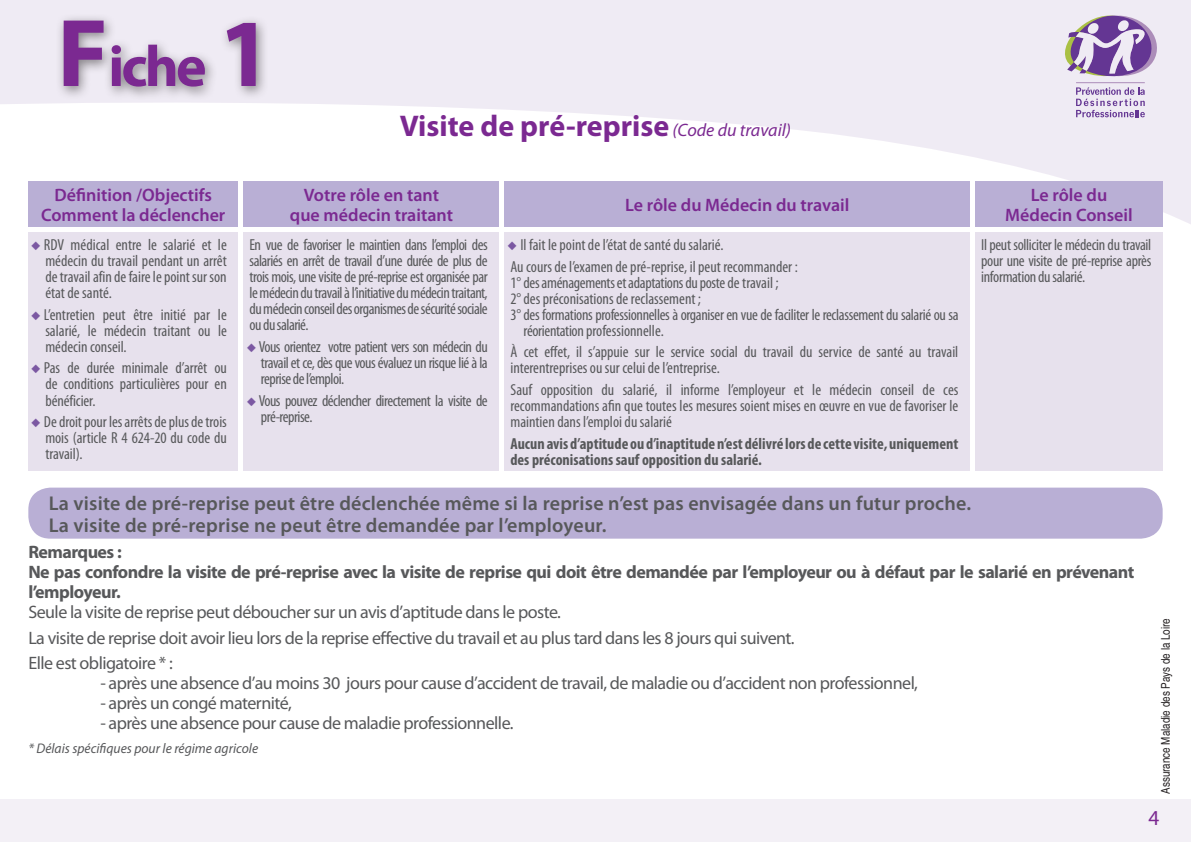
<style>
.page{position:relative;width:1191px;height:842px;background:#fff}
.page>*{position:absolute;margin:0;border:0;box-sizing:border-box;transform-origin:0 0}
.t1{font:700 58.2px "Myriad Pro";color:#7b2991}
.t2{font:700 30px "Myriad Pro";color:#7b2991}
.t3{font:21.4px "Myriad Pro";color:#7b2991}
.t4{font:600 20px/22px "Myriad Pro";letter-spacing:.01em;color:#57585a}
.t5{font:18px "Myriad Pro";letter-spacing:-.03em;color:#57585a}
.t6{font:700 18px/20px "Myriad Pro";letter-spacing:-.03em;color:#57585a}
.t7{font:600 18px/20px "Myriad Pro";color:#7b2991;text-align:center}
.t8{font:condensed 16px/16px "Myriad Pro";letter-spacing:-.005em;color:#57585a;text-align:justify}
.t9{font:700 condensed 16px/16px "Myriad Pro";color:#57585a}
.t10{font:condensed 16px/16px "Myriad Pro";letter-spacing:-.03em;color:#57585a}
.t11{font:italic 14px "Myriad Pro";color:#57585a}
.t12{font:condensed 12px "Helvetica";color:#231f20}
.s1{font-size:97px}
.s2{font-weight:400;font-style:italic;font-size:18px}
.s3{color:#7b58a2}
</style>
<div class="page">
<div style="left:0;top:799px;width:1191px;height:43px;background:#f3f0f6"></div>
<div style="left:28px;top:488px;width:1134px;height:51px;background:#b9afd5;border-radius:22px"></div>
<svg style="left:0;top:0;width:1191px;height:227px;fill:#efebf4"></svg>
<div style="left:28px;top:181px;width:210px;height:46px;background:#b9afd5"></div>
<div style="left:244px;top:181px;width:255px;height:46px;background:#b9afd5"></div>
<div style="left:505px;top:181px;width:464px;height:46px;background:#b9afd5"></div>
<div style="left:975px;top:181px;width:187px;height:46px;background:#b9afd5"></div>
<div style="left:28px;top:232px;width:210px;height:239px;background:#e7e1ed"></div>
<div style="left:244px;top:232px;width:255px;height:239px;background:#e7e1ed"></div>
<div style="left:505px;top:232px;width:464px;height:239px;background:#e7e1ed"></div>
<div style="left:975px;top:232px;width:187px;height:239px;background:#e7e1ed"></div>
<div style="left:56px;top:13px;width:213px;height:88px;background:#231f20;opacity:.52"></div>
<p class="t1" style="left:57px;top:28px;width:217px"><span class="s1">F</span>iche <span class="s1">1</span></p>
<p class="t2" style="left:400px;top:106px;width:392px">Visite de pré-reprise <span class="s2">(Code du travail)</span></p>
<p class="t7" style="left:55px;top:184px;width:159px">Définition /Objectifs</p>
<p class="t7" style="left:41px;top:204px;width:186px">Comment la déclencher</p>
<p class="t8" style="left:45px;top:237px;width:183px;text-indent:-14px"><span class="s3">◆</span> RDV médical entre le salarié et le médecin du travail pendant un arrêt de travail afin de faire le point sur son état de santé.</p>
<p class="t8" style="left:45px;top:306px;width:183px;text-indent:-14px"><span class="s3">◆</span> L’entretien peut être initié par le salarié, le médecin traitant ou le médecin conseil.</p>
<p class="t8" style="left:45px;top:360px;width:183px;text-indent:-14px"><span class="s3">◆</span> Pas de durée minimale d’arrêt ou de conditions particulières pour en bénéficier.</p>
<p class="t8" style="left:45px;top:414px;width:183px;text-indent:-14px"><span class="s3">◆</span> De droit pour les arrêts de plus de trois mois (article R 4 624-20 du code du travail).</p>
<p class="t7" style="left:290px;top:184px;width:165px">Votre rôle en tant que médecin traitant</p>
<p class="t7" style="left:625px;top:194px;width:226px">Le rôle du Médecin du travail</p>
<p class="t8" style="left:249px;top:237px;width:240px">En vue de favoriser le maintien dans l’emploi des salariés en arrêt de travail d’une durée de plus de trois mois, une visite de pré-reprise est organisée par le médecin du travail à l’initiative du médecin traitant, du médecin conseil des organismes de sécurité sociale ou du salarié.</p>
<p class="t8" style="left:261px;top:338px;width:228px;text-indent:-14px"><span class="s3">◆</span> Vous orientez votre patient vers son médecin du travail et ce, dès que vous évaluez un risque lié à la reprise de l’emploi.</p>
<p class="t10" style="left:261px;top:392px;width:228px;text-indent:-14px"><span class="s3">◆</span> Vous pouvez déclencher directement la visite de pré-reprise.</p>
<p class="t8" style="left:507px;top:237px;width:217px"><span class="s3">◆</span> Il fait le point de l’état de santé du salarié.</p>
<p class="t8" style="left:510px;top:258px;width:289px">Au cours de l’examen de pré-reprise, il peut recommander :</p>
<p class="t8" style="left:510px;top:274px;width:270px">1° des aménagements et adaptations du poste de travail ;</p>
<p class="t8" style="left:510px;top:290px;width:192px">2° des préconisations de reclassement ;</p>
<p class="t8" style="left:523px;top:306px;width:436px;text-indent:-13px">3° des formations professionnelles à organiser en vue de faciliter le reclassement du salarié ou sa réorientation professionnelle.</p>
<p class="t8" style="left:510px;top:344px;width:449px">À cet effet, il s’appuie sur le service social du travail du service de santé au travail interentreprises ou sur celui de l’entreprise.</p>
<p class="t8" style="left:510px;top:382px;width:449px">Sauf opposition du salarié, il informe l’employeur et le médecin conseil de ces recommandations afin que toutes les mesures soient mises en œuvre en vue de favoriser le maintien dans l’emploi du salarié</p>
<p class="t9" style="left:510px;top:435px;width:449px">Aucun avis d’aptitude ou d’inaptitude n’est délivré lors de cette visite, uniquement des préconisations sauf opposition du salarié.</p>
<p class="t7" style="left:1030px;top:184px;width:78px">Le rôle du</p>
<p class="t7" style="left:1005px;top:204px;width:129px">Médecin Conseil</p>
<p class="t8" style="left:981px;top:237px;width:172px">Il peut solliciter le médecin du travail pour une visite de pré-reprise après information du salarié.</p>
<p class="t4" style="left:49px;top:491px;width:923px">La visite de pré-reprise peut être déclenchée même si la reprise n’est pas envisagée dans un futur proche.<br>La visite de pré-reprise ne peut être demandée par l’employeur.</p>
<p class="t6" style="left:28px;top:541px;width:95px">Remarques :</p>
<p class="t6" style="left:28px;top:561px;width:1107px">Ne pas confondre la visite de pré-reprise avec la visite de reprise qui doit être demandée par l’employeur ou à défaut par le salarié en prévenant l’employeur.</p>
<p class="t5" style="left:28px;top:601px;width:534px">Seule la visite de reprise peut déboucher sur un avis d’aptitude dans le poste.</p>
<p class="t5" style="left:28px;top:626px;width:768px">La visite de reprise doit avoir lieu lors de la reprise effective du travail et au plus tard dans les 8 jours qui suivent.</p>
<p class="t5" style="left:28px;top:652px;width:146px">Elle est obligatoire * :</p>
<p class="t5" style="left:100px;top:672px;width:819px">- après une absence d’au moins 30 jours pour cause d’accident de travail, de maladie ou d’accident non professionnel,</p>
<p class="t5" style="left:100px;top:692px;width:193px">- après un congé maternité,</p>
<p class="t5" style="left:100px;top:712px;width:415px">- après une absence pour cause de maladie professionnelle.</p>
<p class="t11" style="left:28px;top:739px;width:231px">* Délais spécifiques pour le régime agricole</p>
<p class="t12" style="left:1157px;top:794px;width:177px;rotate:-90deg">Assurance Maladie des Pays de la Loire</p>
<p class="t3" style="left:1148px;top:805px;width:12px">4</p>
</div>
